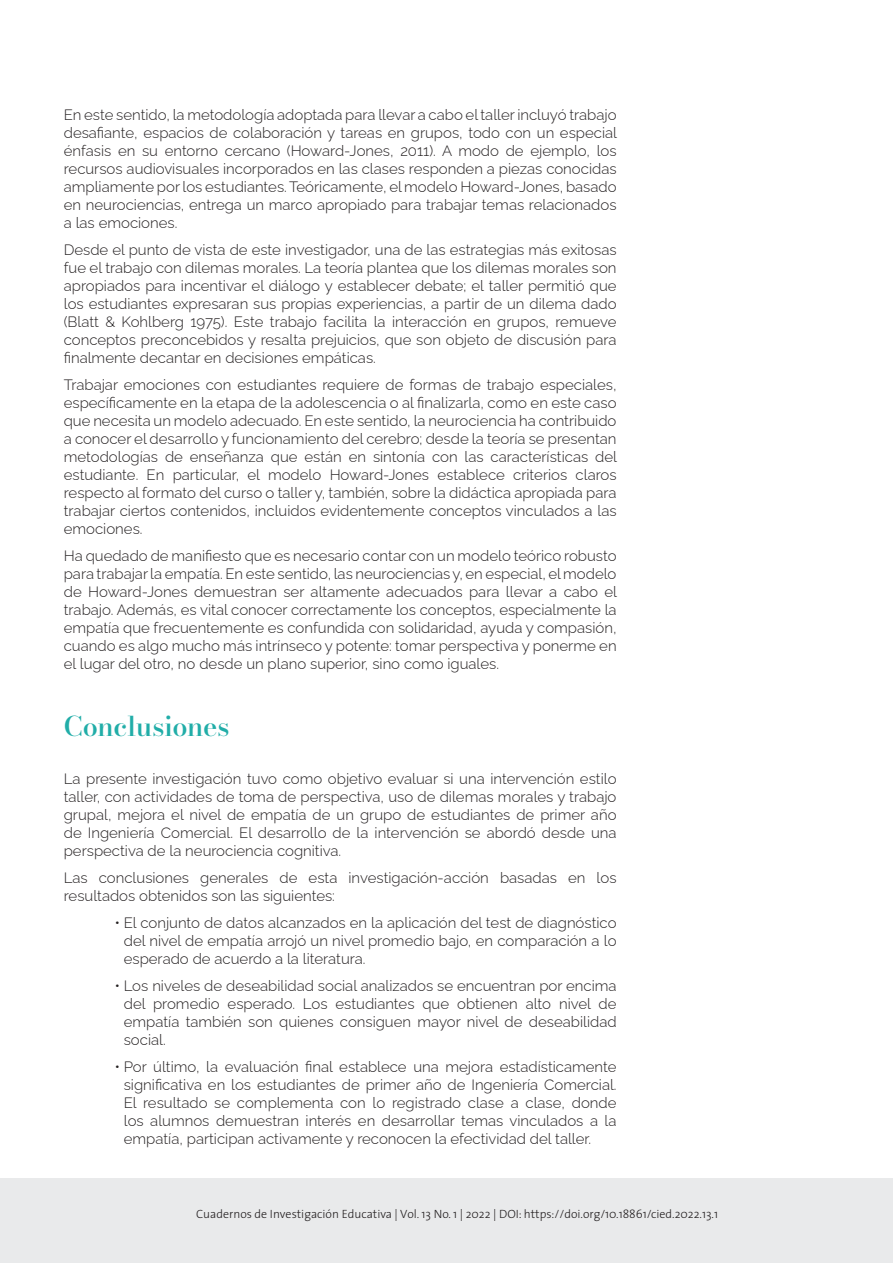
<style>
.page{position:relative;width:893px;height:1263px;background:#fff}
.page>*{position:absolute;margin:0;border:0;box-sizing:border-box;transform-origin:0 0}
.Subtítulo_1{font:500 27px "Bodoni Moda 16 pt";letter-spacing:-.015em;color:#21ada8}
.t1{font:300 15px/18px "Raleway";color:#231f20;text-align:justify}
.t2{font:300 12px "The Sans";color:#231f20}
</style>
<div class="page">
<div style="left:0;top:1178px;width:893px;height:85px;background:#e9eaeb"></div>
<p class="t1" style="left:64px;top:104px;width:555px">En este sentido, la metodología adoptada para llevar a cabo el taller incluyó trabajo desafiante, espacios de colaboración y tareas en grupos, todo con un especial énfasis en su entorno cercano (Howard-Jones, 2011). A modo de ejemplo, los recursos audiovisuales incorporados en las clases responden a piezas conocidas ampliamente por los estudiantes. Teóricamente, el modelo Howard-Jones, basado en neurociencias, entrega un marco apropiado para trabajar temas relacionados a las emociones.</p>
<p class="t1" style="left:64px;top:239px;width:554px">Desde el punto de vista de este investigador, una de las estrategias más exitosas fue el trabajo con dilemas morales. La teoría plantea que los dilemas morales son apropiados para incentivar el diálogo y establecer debate; el taller permitió que los estudiantes expresaran sus propias experiencias, a partir de un dilema dado (Blatt &amp; Kohlberg 1975). Este trabajo facilita la interacción en grupos, remueve conceptos preconcebidos y resalta prejuicios, que son objeto de discusión para finalmente decantar en decisiones empáticas.</p>
<p class="t1" style="left:64px;top:374px;width:555px">Trabajar emociones con estudiantes requiere de formas de trabajo especiales, específicamente en la etapa de la adolescencia o al finalizarla, como en este caso que necesita un modelo adecuado. En este sentido, la neurociencia ha contribuido a conocer el desarrollo y funcionamiento del cerebro; desde la teoría se presentan metodologías de enseñanza que están en sintonía con las características del estudiante. En particular, el modelo Howard-Jones establece criterios claros respecto al formato del curso o taller y, también, sobre la didáctica apropiada para trabajar ciertos contenidos, incluidos evidentemente conceptos vinculados a las emociones.</p>
<p class="t1" style="left:64px;top:545px;width:555px">Ha quedado de manifiesto que es necesario contar con un modelo teórico robusto para trabajar la empatía. En este sentido, las neurociencias y, en especial, el modelo de Howard-Jones demuestran ser altamente adecuados para llevar a cabo el trabajo. Además, es vital conocer correctamente los conceptos, especialmente la empatía que frecuentemente es confundida con solidaridad, ayuda y compasión, cuando es algo mucho más intrínseco y potente: tomar perspectiva y ponerme en el lugar del otro, no desde un plano superior, sino como iguales.</p>
<p class="Subtítulo_1" style="left:64px;top:708px;width:167px">Conclusiones</p>
<p class="t1" style="left:64px;top:768px;width:554px">La presente investigación tuvo como objetivo evaluar si una intervención estilo taller, con actividades de toma de perspectiva, uso de dilemas morales y trabajo grupal, mejora el nivel de empatía de un grupo de estudiantes de primer año de Ingeniería Comercial. El desarrollo de la intervención se abordó desde una perspectiva de la neurociencia cognitiva.</p>
<p class="t1" style="left:64px;top:867px;width:554px">Las conclusiones generales de esta investigación-acción basadas en los resultados obtenidos son las siguientes:</p>
<p class="t1" style="left:124px;top:912px;width:494px;text-indent:-9px">• El conjunto de datos alcanzados en la aplicación del test de diagnóstico del nivel de empatía arrojó un nivel promedio bajo, en comparación a lo esperado de acuerdo a la literatura.</p>
<p class="t1" style="left:124px;top:975px;width:494px;text-indent:-9px">• Los niveles de deseabilidad social analizados se encuentran por encima del promedio esperado. Los estudiantes que obtienen alto nivel de empatía también son quienes consiguen mayor nivel de deseabilidad social.</p>
<p class="t1" style="left:124px;top:1056px;width:494px;text-indent:-9px">• Por último, la evaluación final establece una mejora estadísticamente significativa en los estudiantes de primer año de Ingeniería Comercial.<br>El resultado se complementa con lo registrado clase a clase, donde los alumnos demuestran interés en desarrollar temas vinculados a la empatía, participan activamente y reconocen la efectividad del taller.</p>
<p class="t2" style="left:196px;top:1204px;width:523px">Cuadernos de Investigación Educativa | Vol. 13 No. 1 | 2022 | DOI: https://doi.org/10.18861/cied.2022.13.1</p>
</div>
